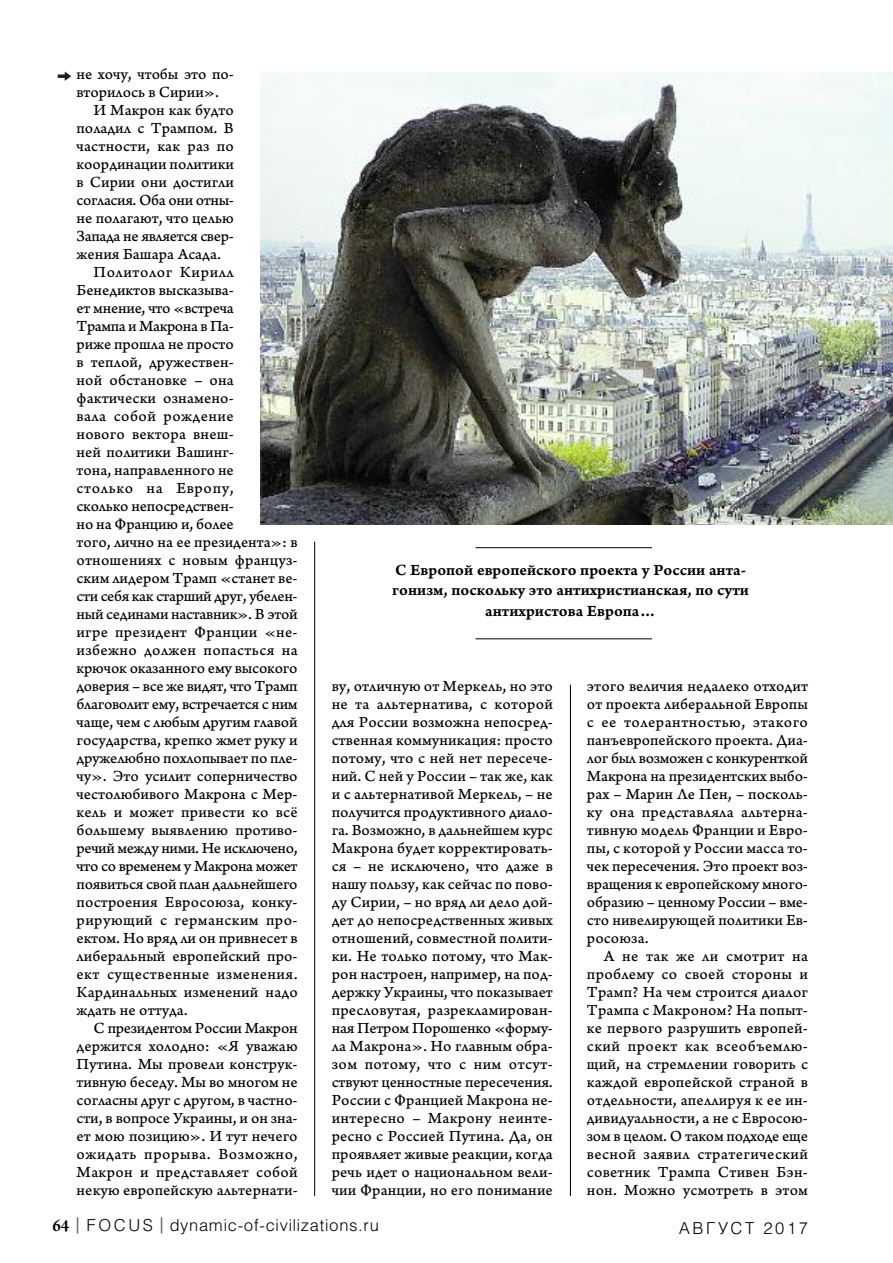
<style>
.page{position:relative;width:893px;height:1263px;background:#fff}
.page>*{position:absolute;margin:0;border:0;box-sizing:border-box;transform-origin:0 0}
.t1{font:16.5px/20.7px "Arno Pro Smbd Caption";color:#000;text-align:center}
.t2{font:300 16.5px "Helios";letter-spacing:.045em;color:#000}
.t3{font:300 16.5px "Helios";letter-spacing:.155em;color:#000}
.t4{font:16.2px/18px "Arno Pro Caption";color:#000;text-align:justify}
.t5{font:16.2px "Arno Pro Caption";letter-spacing:-.02em;color:#000}
.t6{font:16.2px "Arno Pro Caption";letter-spacing:-.025em;color:#000}
.t7{font:16.2px "Arno Pro Caption";letter-spacing:.02em;color:#000}
.t8{font:16.2px "Arno Pro Caption";letter-spacing:.03em;color:#000}
.t9{font:16.2px "Arno Pro Caption";letter-spacing:.035em;color:#000}
.t10{font:16.2px "Arno Pro Caption";letter-spacing:.025em;color:#000}
.t11{font:16.2px "Arno Pro Caption";letter-spacing:-.03em;color:#000}
.t12{font:16.2px "Arno Pro Caption";letter-spacing:.04em;color:#000}
.s1{font-family:"Arno Pro";font-weight:600;font-size:18px}
.s2{font-weight:400;font-size:21px;color:#60534f}
</style>
<div class="page">
<hr style="left:314px;top:542px;width:1px;height:654px;background:#000">
<hr style="left:570px;top:685px;width:1px;height:511px;background:#000">
<img style="left:261px;top:72px;width:632px;height:453px">
<hr style="left:475px;top:547px;width:177px;height:1px;background:#000">
<hr style="left:475px;top:638px;width:177px;height:1px;background:#000">
<svg style="left:58px;top:72px;width:13px;height:9px"></svg>
<p class="t4" style="left:77px;top:66px;width:159px">не хочу, чтобы это по-</p>
<p class="t4" style="left:77px;top:84px;width:144px">вторилось в Сирии».</p>
<p class="t4" style="left:94px;top:102px;width:142px">И Макрон как будто</p>
<p class="t4" style="left:77px;top:120px;width:159px">поладил с Трампом. В</p>
<p class="t4" style="left:77px;top:138px;width:159px">частности, как раз по</p>
<p class="t4" style="left:77px;top:156px;width:159px">координации политики</p>
<p class="t4" style="left:77px;top:174px;width:159px">в Сирии они достигли</p>
<p class="t6" style="left:77px;top:194px;width:159px">согласия. Оба они отны-</p>
<p class="t4" style="left:77px;top:210px;width:159px">не полагают, что целью</p>
<p class="t5" style="left:77px;top:230px;width:159px">Запада не является свер-</p>
<p class="t4" style="left:77px;top:246px;width:146px">жения Башара Асада.</p>
<p class="t9" style="left:94px;top:266px;width:142px">Политолог Кирилл</p>
<p class="t4" style="left:77px;top:282px;width:159px">Бенедиктов высказыва-</p>
<p class="t4" style="left:77px;top:300px;width:159px">ет мнение, что «встреча</p>
<p class="t11" style="left:77px;top:320px;width:159px">Трампа и Макрона в Па-</p>
<p class="t4" style="left:77px;top:336px;width:159px">риже прошла не просто</p>
<p class="t4" style="left:77px;top:354px;width:159px">в теплой, дружествен-</p>
<p class="t4" style="left:77px;top:372px;width:159px">ной обстановке – она</p>
<p class="t4" style="left:77px;top:390px;width:159px">фактически ознамено-</p>
<p class="t8" style="left:77px;top:410px;width:159px">вала собой рождение</p>
<p class="t4" style="left:77px;top:426px;width:159px">нового вектора внеш-</p>
<p class="t4" style="left:77px;top:444px;width:159px">ней политики Вашинг-</p>
<p class="t4" style="left:77px;top:462px;width:159px">тона, направленного не</p>
<p class="t12" style="left:77px;top:482px;width:159px">столько на Европу,</p>
<p class="t4" style="left:77px;top:498px;width:159px">сколько непосредствен-</p>
<p class="t4" style="left:77px;top:516px;width:159px">но на Францию и, более</p>
<p class="t4" style="left:77px;top:534px;width:223px">того, лично на ее президента»: в</p>
<p class="t4" style="left:77px;top:552px;width:223px">отношениях с новым француз-</p>
<p class="t4" style="left:77px;top:570px;width:223px">ским лидером Трамп «станет ве-</p>
<p class="t6" style="left:77px;top:590px;width:223px">сти себя как старший друг, убелен-</p>
<p class="t5" style="left:77px;top:608px;width:223px">ный сединами наставник». В этой</p>
<p class="t4" style="left:77px;top:624px;width:223px">игре президент Франции «не-</p>
<p class="t7" style="left:77px;top:644px;width:223px">избежно должен попасться на</p>
<p class="t4" style="left:77px;top:660px;width:223px">крючок оказанного ему высокого</p>
<p class="t5" style="left:77px;top:680px;width:223px">доверия – все же видят, что Трамп</p>
<p class="t5" style="left:77px;top:698px;width:223px">благоволит ему, встречается с ним</p>
<p class="t4" style="left:77px;top:714px;width:223px">чаще, чем с любым другим главой</p>
<p class="t4" style="left:77px;top:732px;width:223px">государства, крепко жмет руку и</p>
<p class="t4" style="left:77px;top:750px;width:223px">дружелюбно похлопывает по пле-</p>
<p class="t4" style="left:77px;top:768px;width:223px">чу». Это усилит соперничество</p>
<p class="t4" style="left:77px;top:786px;width:223px">честолюбивого Макрона с Мер-</p>
<p class="t4" style="left:77px;top:804px;width:223px">кель и может привести ко всё</p>
<p class="t4" style="left:77px;top:822px;width:223px">большему выявлению противо-</p>
<p class="t6" style="left:77px;top:842px;width:223px">речий между ними. Не исключено,</p>
<p class="t6" style="left:77px;top:860px;width:223px">что со временем у Макрона может</p>
<p class="t4" style="left:77px;top:876px;width:223px">появиться свой план дальнейшего</p>
<p class="t4" style="left:77px;top:894px;width:223px">построения Евросоюза, конку-</p>
<p class="t10" style="left:77px;top:914px;width:223px">рирующий с германским про-</p>
<p class="t4" style="left:77px;top:930px;width:223px">ектом. Но вряд ли он привнесет в</p>
<p class="t4" style="left:77px;top:948px;width:223px">либеральный европейский про-</p>
<p class="t8" style="left:77px;top:968px;width:223px">ект существенные изменения.</p>
<p class="t4" style="left:77px;top:984px;width:223px">Кардинальных изменений надо</p>
<p class="t4" style="left:77px;top:1002px;width:113px">ждать не оттуда.</p>
<p class="t5" style="left:94px;top:1022px;width:206px">С президентом России Макрон</p>
<p class="t4" style="left:77px;top:1038px;width:223px">держится холодно: «Я уважаю</p>
<p class="t4" style="left:77px;top:1056px;width:223px">Путина. Мы провели конструк-</p>
<p class="t4" style="left:77px;top:1074px;width:223px">тивную беседу. Мы во многом не</p>
<p class="t4" style="left:77px;top:1092px;width:223px">согласны друг с другом, в частно-</p>
<p class="t4" style="left:77px;top:1110px;width:223px">сти, в вопросе Украины, и он зна-</p>
<p class="t4" style="left:77px;top:1128px;width:223px">ет мою позицию». И тут нечего</p>
<p class="t9" style="left:77px;top:1148px;width:223px">ожидать прорыва. Возможно,</p>
<p class="t7" style="left:77px;top:1166px;width:223px">Макрон и представляет собой</p>
<p class="t4" style="left:77px;top:1182px;width:223px">некую европейскую альтернати-</p>
<p class="t1" style="left:392px;top:561px;width:358px">С Европой европейского проекта у России анта&shy;гонизм, поскольку это антихристианская, по сути антихристова Европа…</p>
<p class="t4" style="left:332px;top:678px;width:223px">ву, отличную от Меркель, но это не та альтернатива, с которой для России возможна непосред&shy;ственная коммуникация: просто потому, что с ней нет пересече&shy;ний. С ней у России – так же, как и с альтернативой Меркель, – не получится продуктивного диало&shy;га. Возможно, в дальнейшем курс Макрона будет корректировать&shy;ся – не исключено, что даже в нашу пользу, как сейчас по пово&shy;ду Сирии, – но вряд ли дело дой&shy;дет до непосредственных живых отношений, совместной полити&shy;ки. Не только потому, что Мак&shy;рон настроен, например, на под&shy;держку Украины, что показывает пресловутая, разрекламирован&shy;ная Петром Порошенко «форму&shy;ла Макрона». Но главным обра&shy;зом потому, что с ним отсут&shy;ствуют ценностные пересечения.<br>России с Францией Макрона не&shy;интересно – Макрону неинте&shy;ресно с Россией Путина. Да, он проявляет живые реакции, когда речь идет о национальном вели&shy;чии Франции, но его понимание</p>
<p class="t4" style="left:587px;top:678px;width:223px">этого величия недалеко отходит от проекта либеральной Европы с ее толерантностью, этакого панъевропейского проекта. Диа&shy;лог был возможен с конкуренткой Макрона на президентских выбо&shy;рах – Марин Ле Пен, – посколь&shy;ку она представляла альтерна&shy;тивную модель Франции и Евро&shy;пы, с которой у России масса то&shy;чек пересечения. Это проект воз&shy;вращения к европейскому много&shy;образию – ценному России – вме&shy;сто нивелирующей политики Ев&shy;росоюза.</p>
<p class="t4" style="left:587px;top:948px;width:223px;text-indent:17px">А не так же ли смотрит на проблему со своей стороны и Трамп? На чем строится диалог Трампа с Макроном? На попыт&shy;ке первого разрушить европей&shy;ский проект как всеобъемлю&shy;щий, на стремлении говорить с каждой европейской страной в отдельности, апеллируя к ее ин&shy;дивидуальности, а не с Евросою&shy;зом в целом. О таком подходе еще весной заявил стратегический советник Трампа Стивен Бэн&shy;нон. Можно усмотреть в этом</p>
<p class="t2" style="left:52px;top:1219px;width:328px"><span class="s1">64</span> <span class="s2">|</span> F O C U S <span class="s2">|</span> dynamic-of-civilizations.ru</p>
<p class="t3" style="left:679px;top:1222px;width:130px">АВГУСТ 2017</p>
</div>
